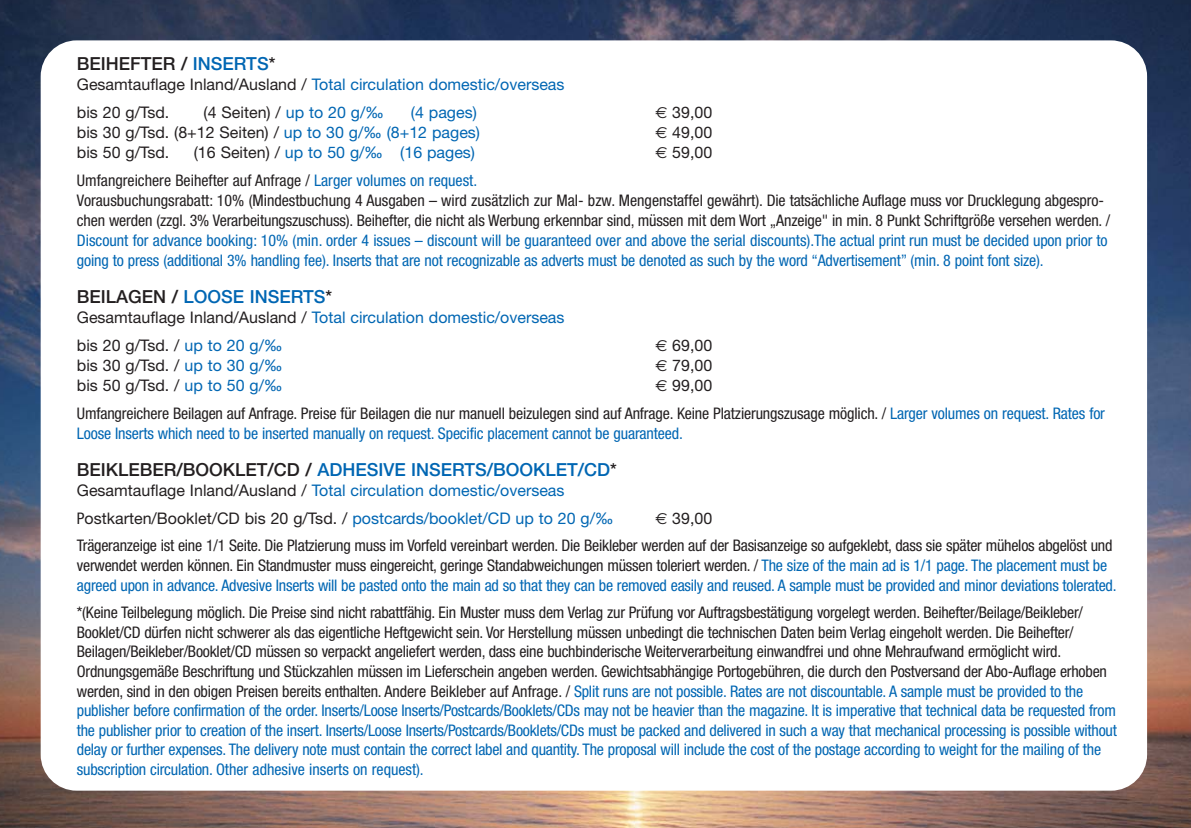
<style>
.page{position:relative;width:1191px;height:828px;background:#fff}
.page>*{position:absolute;margin:0;border:0;box-sizing:border-box;transform-origin:0 0}
.t1{font:500 18px "Helvetica Neue";color:#0066b3}
.t2{font:500 18px "Helvetica Neue";color:#231f20}
.t3{font:condensed 16px/19.6px "Helvetica Neue";letter-spacing:-.015em;color:#231f20}
.t4{font:condensed 16px/20px "Helvetica Neue";letter-spacing:-.01em;color:#0066b3}
.t5{font:16px/28px "Helvetica Neue";color:#0066b3}
.t6{font:16px/28px "Helvetica Neue";color:#231f20}
.s1{color:#0066b3}
.s2{font-family:"Euro Sans"}
.s3{color:#231f20}
.s4{font-family:"Euro Sans";font-stretch:normal}
.s5{font-stretch:normal}
.s6{font-stretch:condensed;color:#231f20}
</style>
<div class="page">
<img style="left:0;top:0;width:1191px;height:828px">
<div style="left:41px;top:40px;width:1106px;height:750px;background:#fff;border-radius:36px"></div>
<p class="t2" style="left:77px;top:57px;width:200px">BEIHEFTER / <span class="s1">INSERTS</span>*</p>
<p class="t6" style="left:77px;top:71px;width:489px">Gesamtauflage Inland/Ausland / <span class="s1">Total circulation domestic/overseas </span>bis 20 g/Tsd.</p>
<p class="t6" style="left:204px;top:99px;width:182px">(4 Seiten) / <span class="s1">up to 20 g/‰</span></p>
<p class="t5" style="left:411px;top:99px;width:67px">(4 pages)</p>
<p class="t6" style="left:655px;top:99px;width:58px"><span class="s2">€</span> 39,00</p>
<p class="t6" style="left:77px;top:119px;width:405px">bis 30 g/Tsd. (8+12 Seiten) / <span class="s1">up to 30 g/‰ (8+12 pages)</span></p>
<p class="t6" style="left:655px;top:119px;width:58px"><span class="s2">€</span> 49,00</p>
<p class="t6" style="left:77px;top:139px;width:94px">bis 50 g/Tsd.</p>
<p class="t5" style="left:194px;top:139px;width:283px"><span class="s3">(16 Seiten) /</span> up to 50 g/‰ (16 pages)</p>
<p class="t6" style="left:655px;top:139px;width:58px"><span class="s2">€</span> 59,00</p>
<p class="t3" style="left:77px;top:171px;width:1035px">Umfangreichere Beihefter auf Anfrage / <span class="s1">Larger volumes on request.<br></span>Vorausbuchungsrabatt: 10% (Mindestbuchung 4 Ausgaben – wird zusätzlich zur Mal- bzw. Mengenstaffel gewährt). Die tatsächliche Auflage muss vor Drucklegung abgespro&shy;chen werden (zzgl. 3% Verarbeitungszuschuss). Beihefter, die nicht als Werbung erkennbar sind, müssen mit dem Wort „Anzeige" in min. 8 Punkt Schriftgröße versehen werden. /</p>
<p class="t4" style="left:77px;top:231px;width:1032px">Discount for advance booking: 10% (min. order 4 issues – discount will be guaranteed over and above the serial discounts).The actual print run must be decided upon prior to going to press (additional 3% handling fee). Inserts that are not recognizable as adverts must be denoted as such by the word “Advertisement” (min. 8 point font size).</p>
<p class="t1" style="left:77px;top:290px;width:257px"><span class="s3">BEILAGEN /</span> LOOSE INSERTS<span class="s3">*</span></p>
<p class="t5" style="left:77px;top:304px;width:489px"><span class="s3">Gesamtauflage Inland/Ausland /</span> Total circulation domestic/overseas <span class="s3">bis 20 g/Tsd. /</span> up to 20 g/‰</p>
<p class="t6" style="left:655px;top:332px;width:58px"><span class="s2">€</span> 69,00</p>
<p class="t6" style="left:77px;top:352px;width:207px">bis 30 g/Tsd. / <span class="s1">up to 30 g/‰</span></p>
<p class="t6" style="left:655px;top:352px;width:58px"><span class="s2">€</span> 79,00</p>
<p class="t6" style="left:77px;top:372px;width:207px">bis 50 g/Tsd. / <span class="s1">up to 50 g/‰</span></p>
<p class="t3" style="left:77px;top:372px;width:1029px;line-height:28px;text-indent:578px"><span class="s4">€</span> <span class="s5">99,00<br></span>Umfangreichere Beilagen auf Anfrage. Preise für Beilagen die nur manuell beizulegen sind auf Anfrage. Keine Platzierungszusage möglich. / <span class="s1">Larger volumes on request. Rates for</span></p>
<p class="t4" style="left:77px;top:424px;width:607px">Loose Inserts which need to be inserted manually on request. Specific placement cannot be guaranteed.</p>
<p class="t1" style="left:77px;top:463px;width:541px"><span class="s3">BEIKLEBER/BOOKLET/CD /</span> ADHESIVE INSERTS/BOOKLET/CD<span class="s3">*</span></p>
<p class="t5" style="left:77px;top:477px;width:538px"><span class="s3">Gesamtauflage Inland/Ausland /</span> Total circulation domestic/overseas<br><span class="s6">P</span><span class="s3">ostkarten/Booklet/CD bis 20 g/Tsd. /</span> postcards/booklet/CD up to 20 g/‰</p>
<p class="t3" style="left:77px;top:505px;width:1037px;line-height:27.6px;text-indent:578px"><span class="s4">€</span> <span class="s5">39,00<br></span>Trägeranzeige ist eine 1/1 Seite. Die Platzierung muss im Vorfeld vereinbart werden. Die Beikleber werden auf der Basisanzeige so aufgeklebt, dass sie später mühelos abgelöst und</p>
<p class="t4" style="left:77px;top:557px;width:1041px"><span class="s3">verwendet werden können. Ein Standmuster muss eingereicht, geringe Standabweichungen müssen toleriert werden. /</span> The size of the main ad is 1/1 page. The placement must be agreed upon in advance. Advesive Inserts will be pasted onto the main ad so that they can be removed easily and reused. A sample must be provided and minor deviations tolerated.</p>
<p class="t3" style="left:77px;top:604px;width:1041px">*(Keine Teilbelegung möglich. Die Preise sind nicht rabattfähig. Ein Muster muss dem Verlag zur Prüfung vor Auftragsbestätigung vorgelegt werden. Beihefter/Beilage/Beikleber/ Booklet/CD dürfen nicht schwerer als das eigentliche Heftgewicht sein. Vor Herstellung müssen unbedingt die technischen Daten beim Verlag eingeholt werden. Die Beihefter/ Beilagen/Beikleber/Booklet/CD müssen so verpackt angeliefert werden, dass eine buchbinderische Weiterverarbeitung einwandfrei und ohne Mehraufwand ermöglicht wird.<br>Ordnungsgemäße Beschriftung und Stückzahlen müssen im Lieferschein angeben werden. Gewichtsabhängige Portogebühren, die durch den Postversand der Abo-Auflage erhoben werden, sind in den obigen Preisen bereits enthalten. Andere Beikleber auf Anfrage. / <span class="s1">Split runs are not possible. Rates are not discountable. A sample must be provided to the publisher before confirmation of the order. Inserts/Loose Inserts/Postcards/Booklets/CDs may not be heavier than the magazine. It is imperative that technical data be requested from the publisher prior to creation of the insert. Inserts/Loose Inserts/Postcards/Booklets/CDs must be packed and delivered in such a way that mechanical processing is possible without delay or further expenses. The delivery note must contain the correct label and quantity. The proposal will include the cost of the postage according to weight for the mailing of the subscription circulation. Other adhesive inserts on request).</span></p>
</div>
